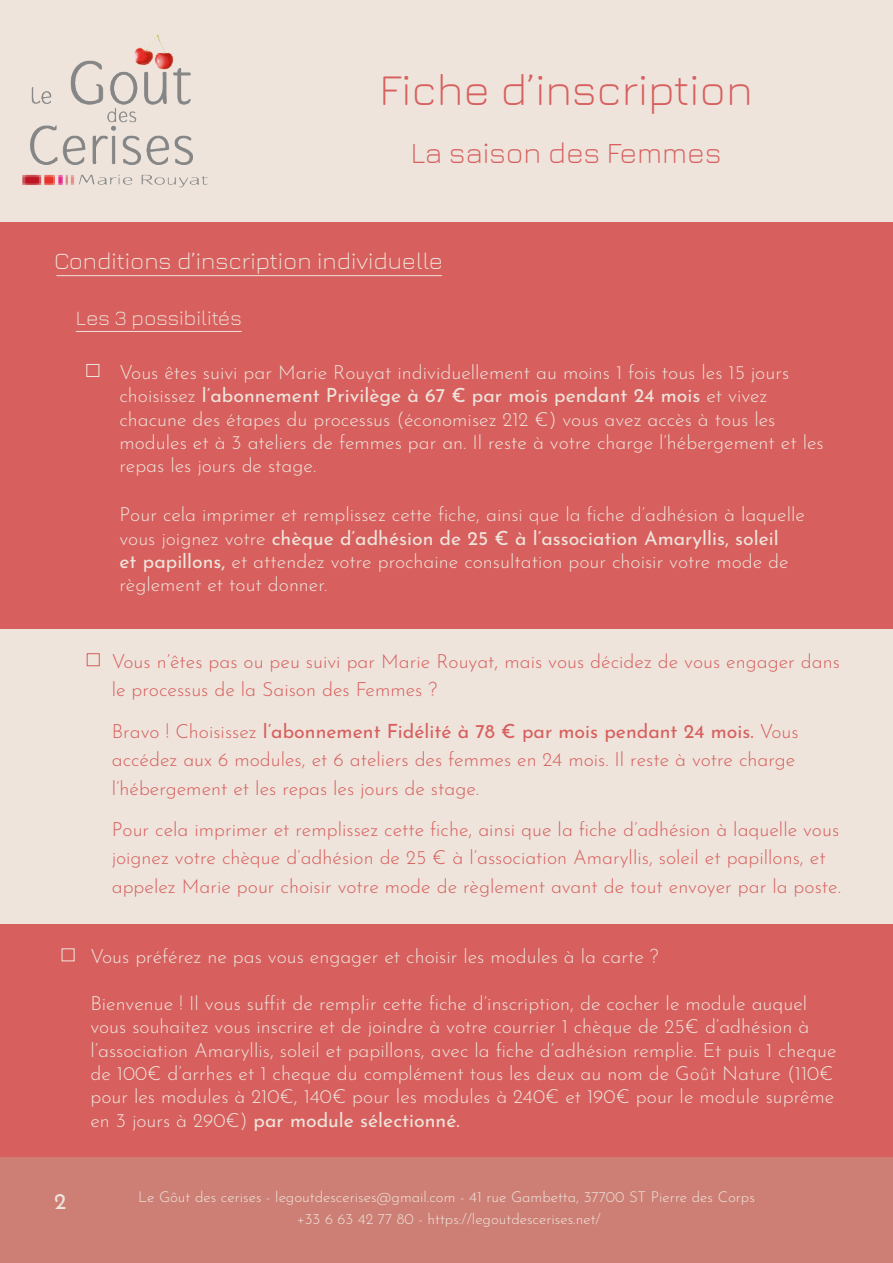
<style>
.page{position:relative;width:893px;height:1263px;background:#fff}
.page>*{position:absolute;margin:0;border:0;box-sizing:border-box;transform-origin:0 0}
.t1{font:300 45px "Jura";color:#d75f5e}
.t2{font:300 30px "Jura";color:#d75f5e}
.t3{font:300 24px "Jura";color:#eee4db}
.t4{font:22.5px "Josefin Sans";color:#eee4db}
.t5{font:300 21px "Jura";color:#eee4db}
.t6{font:300 19.5px/23.4px "Josefin Sans";color:#eee4db}
.t7{font:300 19.5px/28.5px "Josefin Sans";color:#d75f5e}
.t8{font:300 15px/22.2px "Josefin Sans";color:#eee4db;text-align:center}
.s1{font-weight:400}
</style>
<div class="page">
<div style="left:0;top:0;width:893px;height:222px;background:#eee4db"></div>
<img style="left:22px;top:34px;width:186px;height:154px">
<div style="left:0;top:1157px;width:893px;height:106px;background:#cd7f75"></div>
<div style="left:0;top:629px;width:893px;height:295px;background:#eee4db"></div>
<div style="left:0;top:222px;width:893px;height:407px;background:#d75f5e"></div>
<hr style="left:56px;top:275px;width:386px;height:1px;background:#eee4db">
<hr style="left:76px;top:331px;width:166px;height:1px;background:#eee4db">
<div style="left:86px;top:364px;width:13px;height:13px;border:1px solid #eee4db"></div>
<div style="left:87px;top:653px;width:13px;height:13px;border:1px solid #d75f5e"></div>
<div style="left:0;top:924px;width:893px;height:233px;background:#d75f5e"></div>
<div style="left:62px;top:948px;width:12px;height:13px;border:1px solid #eee4db"></div>
<h1 class="t1" style="left:379px;top:57px;width:375px">Fiche d’inscription</h1>
<h2 class="t2" style="left:411px;top:131px;width:312px">La saison des Femmes</h2>
<p class="t3" style="left:54px;top:243px;width:391px">Conditions d’inscription individuelle</p>
<p class="t5" style="left:76px;top:302px;width:167px">Les 3 possibilités</p>
<p class="t6" style="left:119px;top:359px;width:706px">Vous êtes suivi par Marie Rouyat individuellement au moins 1 fois tous les 15 jours choisissez <span class="s1">l’abonnement Privilège à 67 € par mois pendant 24 mois</span> et vivez chacune des étapes du processus (économisez 212 €) vous avez accès à tous les modules et à 3 ateliers de femmes par an. Il reste à votre charge l’hébergement et les repas les jours de stage.</p>
<p class="t6" style="left:119px;top:501px;width:687px">Pour cela imprimer et remplissez cette fiche, ainsi que la fiche d’adhésion à laquelle vous joignez votre <span class="s1">chèque d’adhésion de 25 € à l’association Amaryllis, soleil<br>et papillons,</span> et attendez votre prochaine consultation pour choisir votre mode de règlement et tout donner.</p>
<p class="t7" style="left:112px;top:645px;width:730px">Vous n’êtes pas ou peu suivi par Marie Rouyat, mais vous décidez de vous engager dans le processus de la Saison des Femmes ?</p>
<p class="t7" style="left:112px;top:715px;width:688px">Bravo ! Choisissez <span class="s1">l’abonnement Fidélité à 78 € par mois pendant 24 mois.</span> Vous accédez aux 6 modules, et 6 ateliers des femmes en 24 mois. Il reste à votre charge l’hébergement et les repas les jours de stage.</p>
<p class="t7" style="left:112px;top:813px;width:731px">Pour cela imprimer et remplissez cette fiche, ainsi que la fiche d’adhésion à laquelle vous joignez votre chèque d’adhésion de 25 € à l’association Amaryllis, soleil et papillons, et appelez Marie pour choisir votre mode de règlement avant de tout envoyer par la poste.</p>
<p class="t4" style="left:54px;top:1184px;width:14px">2</p>
<p class="t6" style="left:90px;top:943px;width:570px">Vous préférez ne pas vous engager et choisir les modules à la carte ?</p>
<p class="t6" style="left:90px;top:990px;width:748px">Bienvenue ! Il vous suffit de remplir cette fiche d’inscription, de cocher le module auquel vous souhaitez vous inscrire et de joindre à votre courrier 1 chèque de 25€ d’adhésion à l’association Amaryllis, soleil et papillons, avec la fiche d’adhésion remplie. Et puis 1 cheque de 100€ d’arrhes et 1 cheque du complément tous les deux au nom de Goût Nature (110€ pour les modules à 210€, 140€ pour les modules à 240€ et 190€ pour le module suprême en 3 jours à 290€) <span class="s1">par module sélectionné.</span></p>
<p class="t8" style="left:138px;top:1184px;width:618px">Le Gôut des cerises - legoutdescerises@gmail.com - 41 rue Gambetta, 37700 ST Pierre des Corps +33 6 63 42 77 80 - https://legoutdescerises.net/</p>
</div>
